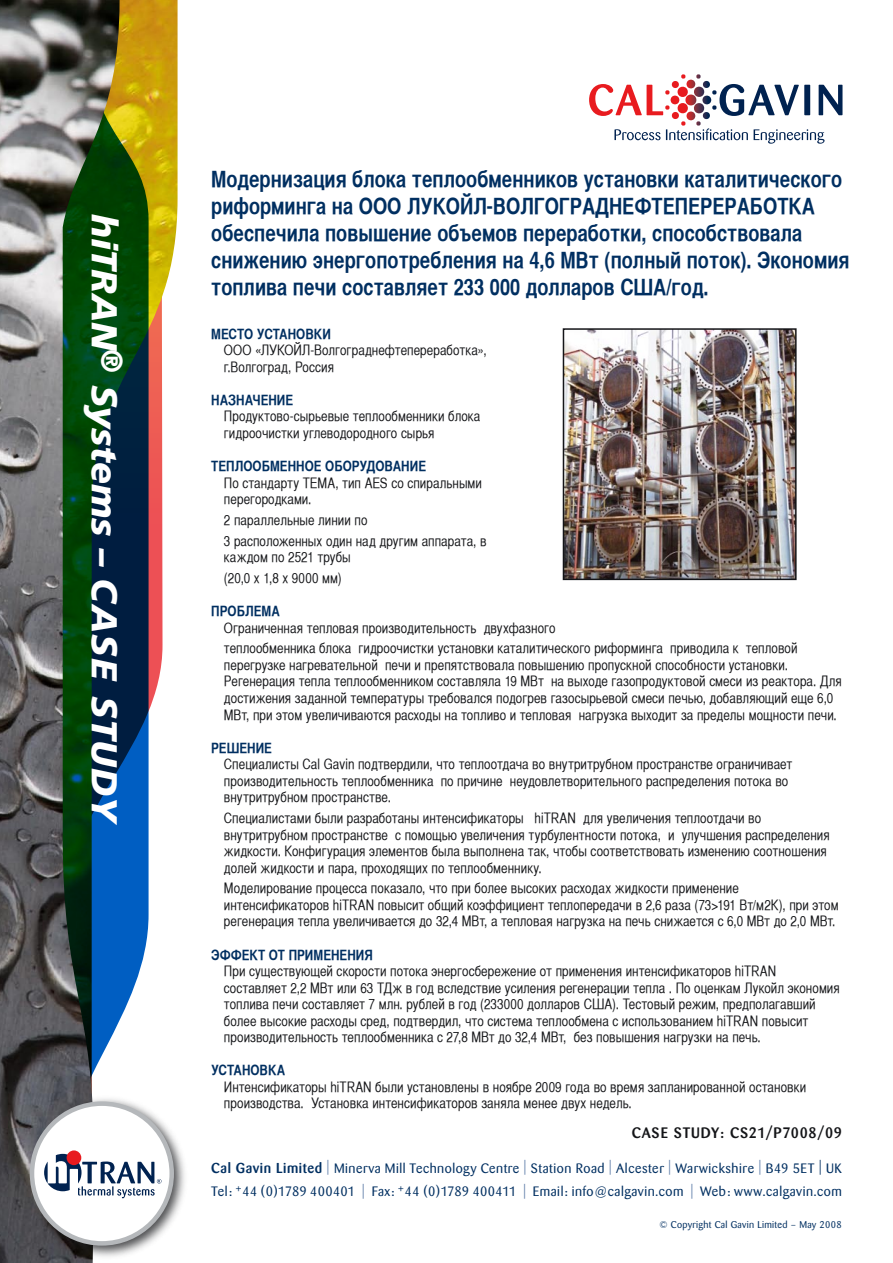
<style>
.page{position:relative;width:893px;height:1263px;background:#fff}
.page>*{position:absolute;margin:0;border:0;box-sizing:border-box;transform-origin:0 0}
.t1{font:italic 900 36px "Frutiger";letter-spacing:-.01em;color:#fff}
.t2{font:22.5px/27px "Helvetica CY Bold";color:#002f61}
.t3{font:500 15px "Barmeno";letter-spacing:.05em;color:#141518}
.t4{font:14.25px/16.5px "Helvetica CY Plain";letter-spacing:.005em;color:#141518}
.t5{font:14.25px "Helvetica CY Bold";letter-spacing:.005em;color:#002f61}
.t6{font:13.5px/23.4px "Barmeno";letter-spacing:.04em;color:#002f61}
.t7{font:9.75px "Barmeno";letter-spacing:.03em;color:#002f61}
.s1{font-weight:500;font-size:14.25px}
.s2{font-size:14.85px;color:#5c7ba7}
.s3{font-size:14.85px}
</style>
<div class="page">
<img style="left:149px;top:0;width:29px;height:710px">
<svg style="left:120px;top:0;width:29px;height:1019px;background:#2d5452"></svg>
<svg style="left:589px;top:74px;width:253px;height:70px"></svg>
<img style="left:0;top:0;width:120px;height:1263px">
<div style="left:23px;top:1095px;width:167px;height:166px;background:#141518;opacity:.75"></div>
<div style="left:32px;top:1104px;width:140px;height:139px;background:#fff;border-radius:50%"></div>
<svg style="left:67px;top:1150px;width:14px;height:15px"></svg>
<svg style="left:44px;top:1154px;width:117px;height:44px"></svg>
<div style="left:30px;top:1101px;width:144px;height:144px;border:4px solid #b5b8bb;border-radius:50%"></div>
<img style="left:566px;top:331px;width:228px;height:246px">
<div style="left:563px;top:328px;width:234px;height:252px;border:2px solid #141518"></div>
<p class="t1" style="left:126px;top:214px;width:612px;rotate:90deg">hiTRAN<sup>®</sup> Systems – CASE STUDY</p>
<p class="t2" style="left:211px;top:165px;width:640px">Модернизация блока теплообменников установки каталитического риформинга на ООО ЛУКОЙЛ-ВОЛГОГРАДНЕФТЕПЕРЕРАБОТКА обеспечила повышение объемов переработки, способствовала снижению энергопотребления на 4,6 МВт (полный поток). Экономия топлива печи составляет 233 000 долларов США/год.</p>
<p class="t5" style="left:211px;top:325px;width:121px">МЕСТО УСТАНОВКИ</p>
<p class="t4" style="left:224px;top:342px;width:264px">ООО «ЛУКОЙЛ-Волгограднефтепереработка», г.Волгоград, Россия</p>
<p class="t5" style="left:211px;top:391px;width:84px">НАЗНАЧЕНИЕ</p>
<p class="t4" style="left:224px;top:408px;width:258px">Продуктово-сырьевые теплообменники блока гидроочистки углеводородного сырья</p>
<p class="t5" style="left:211px;top:457px;width:216px">ТЕПЛООБМЕННОЕ ОБОРУДОВАНИЕ</p>
<p class="t4" style="left:224px;top:474px;width:260px">По стандарту TEMA, тип AES со спиральными перегородками.</p>
<p class="t4" style="left:224px;top:512px;width:145px">2 параллельные линии по</p>
<p class="t4" style="left:224px;top:532px;width:264px">3 расположенных один над другим аппарата, в каждом по 2521 трубы</p>
<p class="t4" style="left:224px;top:570px;width:119px">(20,0 х 1,8 х 9000 мм)</p>
<p class="t5" style="left:211px;top:602px;width:70px">ПРОБЛЕМА</p>
<p class="t4" style="left:224px;top:619px;width:333px">Ограниченная тепловая производительность двухфазного</p>
<p class="t4" style="left:224px;top:640px;width:619px">теплообменника блока гидроочистки установки каталитического риформинга приводила к тепловой перегрузке нагревательной печи и препятствовала повышению пропускной способности установки.<br>Регенерация тепла теплообменником составляла 19 МВт на выходе газопродуктовой смеси из реактора. Для достижения заданной температуры требовался подогрев газосырьевой смеси печью, добавляющий еще 6,0<br>МВт, при этом увеличиваются расходы на топливо и тепловая нагрузка выходит за пределы мощности печи.</p>
<p class="t5" style="left:211px;top:739px;width:62px">РЕШЕНИЕ</p>
<p class="t4" style="left:224px;top:756px;width:570px">Специалисты Cal Gavin подтвердили, что теплоотдача во внутритрубном пространстве ограничивает производительность теплообменника по причине неудовлетворительного распределения потока во внутритрубном пространстве.</p>
<p class="t4" style="left:224px;top:810px;width:607px">Специалистами были разработаны интенсификаторы hiTRAN для увеличения теплоотдачи во внутритрубном пространстве с помощью увеличения турбулентности потока, и улучшения распределения жидкости. Конфигурация элементов была выполнена так, чтобы соответствовать изменению соотношения долей жидкости и пара, проходящих по теплообменнику.</p>
<p class="t4" style="left:224px;top:880px;width:616px">Моделирование процесса показало, что при более высоких расходах жидкости применение интенсификаторов hiTRAN повысит общий коэффициент теплопередачи в 2,6 раза (73&gt;191 Вт/м2К), при этом регенерация тепла увеличивается до 32,4 МВт, а тепловая нагрузка на печь снижается с 6,0 МВт до 2,0 МВт.</p>
<p class="t5" style="left:211px;top:946px;width:163px">ЭФФЕКТ ОТ ПРИМЕНЕНИЯ</p>
<p class="t4" style="left:224px;top:963px;width:617px">При существующей скорости потока энергосбережение от применения интенсификаторов hiTRAN составляет 2,2 МВт или 63 ТДж в год вследствие усиления регенерации тепла . По оценкам Лукойл экономия топлива печи составляет 7 млн. рублей в год (233000 долларов США). Тестовый режим, предполагавший более высокие расходы сред, подтвердил, что система теплообмена с использованием hiTRAN повысит производительность теплообменника с 27,8 МВт до 32,4 МВт, без повышения нагрузки на печь.</p>
<p class="t5" style="left:211px;top:1061px;width:76px">УСТАНОВКА</p>
<p class="t4" style="left:224px;top:1078px;width:584px">Интенсификаторы hiTRAN были установлены в ноябре 2009 года во время запланированной остановки производства. Установка интенсификаторов заняла менее двух недель.</p>
<p class="t3" style="left:632px;top:1124px;width:212px">CASE STUDY: CS21/P7008/09</p>
<p class="t6" style="left:211px;top:1156px;width:632px"><span class="s1">Cal Gavin Limited</span> <span class="s2">|</span> Minerva Mill Technology Centre <span class="s2">|</span> Station Road <span class="s2">|</span> Alcester <span class="s2">|</span> Warwickshire <span class="s2">|</span> B49 5ET <span class="s3">|</span> UK<br>Tel: <sup>+</sup>44 (0)1789 400401 <span class="s2">|</span> Fax: <sup>+</sup>44 (0)1789 400411 <span class="s2">|</span> Email: info@calgavin.com <span class="s2">|</span> Web: www.calgavin.com</p>
<p class="t7" style="left:660px;top:1219px;width:184px">© Copyright Cal Gavin Limited – May 2008</p>
</div>
